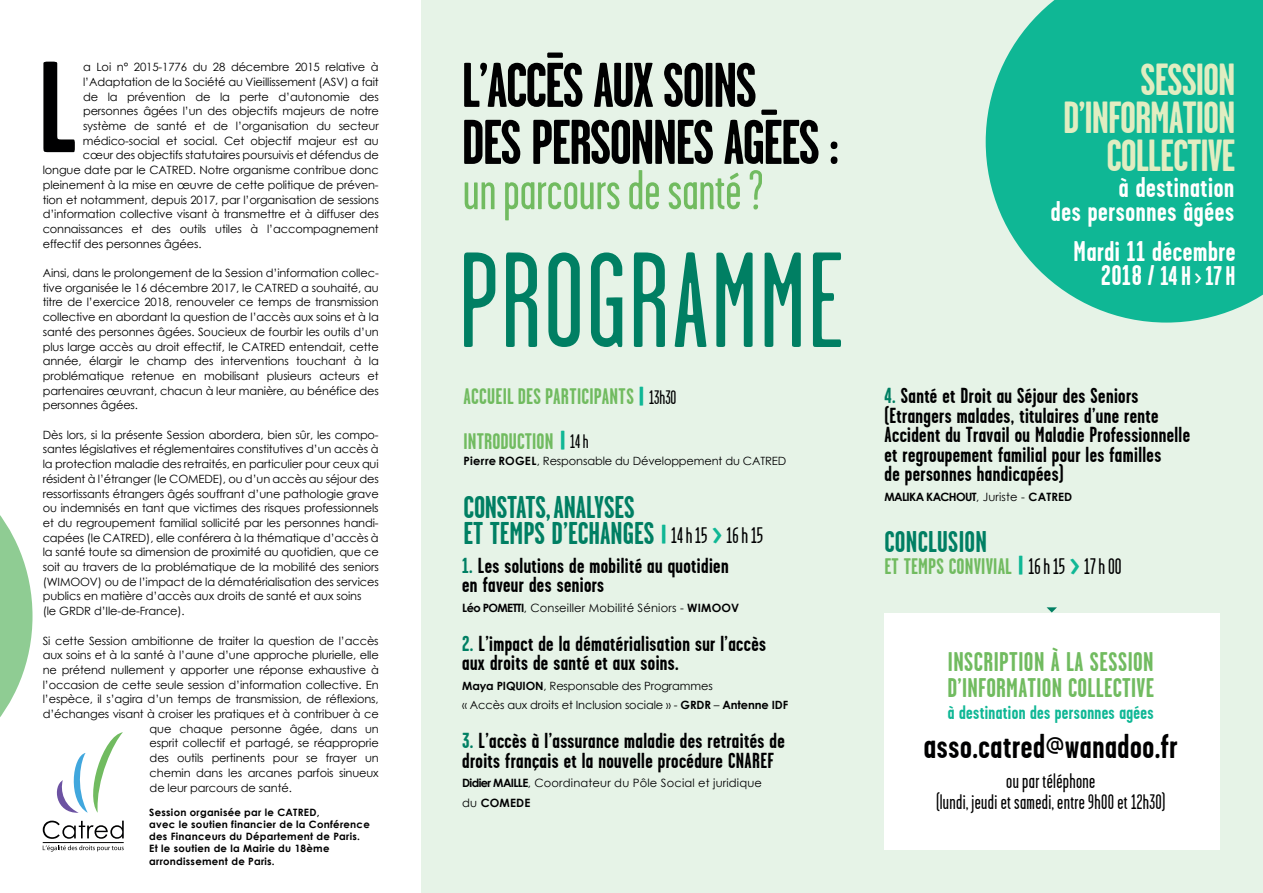
<style>
.page{position:relative;width:1263px;height:893px;background:#fff}
.page>*{position:absolute;margin:0;border:0;box-sizing:border-box;transform-origin:0 0}
.t1{font:135px "Garage Gothic";letter-spacing:.01em;color:#007f63}
.t2{font:700 129.3px "Garage Gothic";color:#000001}
.t3{font:700 63px/57px "Garage Gothic";letter-spacing:-.03em;color:#000001}
.t4{font:55.95px "Garage Gothic";color:#71bb60}
.t5{font:700 45px/38.2px "Garage Gothic";letter-spacing:-.025em;color:#e1edc1;text-align:right}
.t6{font:700 34.5px "Garage Gothic";letter-spacing:.015em;color:#000001}
.t7{font:700 31.5px/25.5px "Garage Gothic";color:#007f63}
.t8{font:700 30px "Garage Gothic";letter-spacing:.01em;color:#007f63}
.t9{font:700 28.5px/24px "Garage Gothic";letter-spacing:.02em;color:#fff;text-align:right}
.t10{font:700 27px/25.5px "Garage Gothic";letter-spacing:.01em;color:#71bb60}
.t11{font:700 27px "Garage Gothic";letter-spacing:.06em;color:#fff}
.t12{font:700 22.5px "Garage Gothic";letter-spacing:.005em;color:#71bb60}
.t13{font:700 21.75px/19.5px "Garage Gothic";letter-spacing:.015em;color:#000001}
.t14{font:21px/21px "Garage Gothic";letter-spacing:.015em;color:#000001;text-align:center}
.t15{font:700 19.5px "Garage Gothic";letter-spacing:.015em;color:#0fb795}
.t16{font:11.55px/19.5px "Century Gothic";letter-spacing:.015em;color:#000001}
.t17{font:700 11.55px "Century Gothic";letter-spacing:-.055em;color:#000001}
.t18{font:11.4px/14.7px "Century Gothic";letter-spacing:-.01em;color:#000001}
.t19{font:700 10.2px/12.1px "Century Gothic";letter-spacing:.025em;color:#000001}
.s1{font-weight:900;color:#0fb795}
.s2{font-weight:400;font-size:19.5px;color:#000001}
.s3{font-weight:700;font-size:11.55px}
.s4{font-weight:900;font-size:22.5px;color:#0fb795}
.s5{font-weight:400;font-size:22.5px;color:#000001}
.s6{font-weight:900;font-size:34.5px;color:#0fb795}
.s7{color:#007f63}
.s8{font-weight:700}
.s9{font-size:28.5px}
.s10{font-weight:400}
.s11{font-weight:400;color:#000001}
.s12{font-size:36px}
</style>
<div class="page">
<div style="left:421px;top:0;width:842px;height:893px;background:#e6f3e7"></div>
<svg style="left:0;top:515px;width:33px;height:202px"></svg>
<svg style="left:986px;top:0;width:277px;height:323px;background:#29be9e"></svg>
<div style="left:884px;top:613px;width:335px;height:237px;background:#fff"></div>
<svg style="left:1046px;top:607px;width:11px;height:5px"></svg>
<div style="left:547px;top:53px;width:16px;height:5px;background:#000001"></div>
<div style="left:761px;top:110px;width:16px;height:5px;background:#000001"></div>
<svg style="left:56px;top:732px;width:67px;height:81px"></svg>
<svg style="left:43px;top:821px;width:81px;height:18px"></svg>
<svg style="left:43px;top:845px;width:81px;height:6px"></svg>
<hr style="left:43px;top:842px;width:81px;height:1px;background:#000001">
<h2 class="t2" style="left:38px;top:39px;width:40px">L</h2>
<p class="t18" style="left:83px;top:60px;width:297px">a Loi n° 2015-1776 du 28 décembre 2015 relative à</p>
<p class="t18" style="left:83px;top:74px;width:297px">l’Adaptation de la Société au Vieillissement (ASV) a fait</p>
<p class="t18" style="left:83px;top:89px;width:297px">de la prévention de la perte d’autonomie des</p>
<p class="t18" style="left:83px;top:104px;width:297px">personnes âgées l’un des objectifs majeurs de notre</p>
<p class="t18" style="left:83px;top:118px;width:297px">système de santé et de l’organisation du secteur</p>
<p class="t18" style="left:83px;top:133px;width:297px">médico-social et social. Cet objectif majeur est au</p>
<p class="t18" style="left:83px;top:148px;width:297px">cœur des objectifs statutaires poursuivis et défendus de</p>
<p class="t18" style="left:43px;top:162px;width:338px">longue date par le CATRED. Notre organisme contribue donc</p>
<p class="t18" style="left:43px;top:177px;width:337px">pleinement à la mise en œuvre de cette politique de préven-</p>
<p class="t18" style="left:43px;top:192px;width:338px">tion et notamment, depuis 2017, par l’organisation de sessions</p>
<p class="t18" style="left:43px;top:207px;width:338px">d’information collective visant à transmettre et à diffuser des</p>
<p class="t18" style="left:43px;top:221px;width:338px">connaissances et des outils utiles à l’accompagnement</p>
<p class="t18" style="left:43px;top:236px;width:160px">effectif des personnes âgées.</p>
<p class="t18" style="left:43px;top:265px;width:338px;text-align:justify">Ainsi, dans le prolongement de la Session d’information collec&shy;tive organisée le 16 décembre 2017, le CATRED a souhaité, au titre de l’exercice 2018, renouveler ce temps de transmission collective en abordant la question de l’accès aux soins et à la santé des personnes âgées. Soucieux de fourbir les outils d’un plus large accès au droit effectif, le CATRED entendait, cette année, élargir le champ des interventions touchant à la problématique retenue en mobilisant plusieurs acteurs et partenaires œuvrant, chacun à leur manière, au bénéfice des personnes âgées.</p>
<p class="t18" style="left:43px;top:427px;width:338px">Dès lors, si la présente Session abordera, bien sûr, les compo&shy;santes législatives et réglementaires constitutives d’un accès à la protection maladie des retraités, en particulier pour ceux qui résident à l’étranger (le COMEDE), ou d’un accès au séjour des ressortissants étrangers âgés souffrant d’une pathologie grave ou indemnisés en tant que victimes des risques professionnels et du regroupement familial sollicité par les personnes handi&shy;capées (le CATRED), elle conférera à la thématique d’accès à la santé toute sa dimension de proximité au quotidien, que ce soit au travers de la problématique de la mobilité des seniors (WIMOOV) ou de l’impact de la dématérialisation des services publics en matière d’accès aux droits de santé et aux soins<br>(le GRDR d’Ile-de-France).</p>
<p class="t18" style="left:43px;top:633px;width:337px">Si cette Session ambitionne de traiter la question de l’accès</p>
<p class="t18" style="left:43px;top:648px;width:338px">aux soins et à la santé à l’aune d’une approche plurielle, elle</p>
<p class="t18" style="left:43px;top:662px;width:338px">ne prétend nullement y apporter une réponse exhaustive à</p>
<p class="t18" style="left:43px;top:677px;width:337px">l’occasion de cette seule session d’information collective. En</p>
<p class="t18" style="left:43px;top:692px;width:338px">l’espèce, il s’agira d’un temps de transmission, de réflexions,</p>
<p class="t18" style="left:43px;top:706px;width:338px">d’échanges visant à croiser les pratiques et à contribuer à ce</p>
<p class="t18" style="left:150px;top:721px;width:231px">que chaque personne âgée, dans un</p>
<p class="t18" style="left:150px;top:736px;width:231px">esprit collectif et partagé, se réapproprie</p>
<p class="t18" style="left:150px;top:750px;width:231px">des outils pertinents pour se frayer un</p>
<p class="t18" style="left:150px;top:765px;width:231px">chemin dans les arcanes parfois sinueux</p>
<p class="t18" style="left:150px;top:780px;width:144px">de leur parcours de santé.</p>
<p class="t19" style="left:149px;top:806px;width:222px">Session organisée par le CATRED,<br>avec le soutien financier de la Conférence des Financeurs du Département de Paris.<br>Et le soutien de la Mairie du 18ème arrondissement de Paris.</p>
<h3 class="t3" style="left:462px;top:57px;width:379px">L’ACCES AUX SOINS<br>DES PERSONNES AGEES :</h3>
<h3 class="t4" style="left:463px;top:161px;width:302px">un parcours de santé ?</h3>
<h1 class="t1" style="left:459px;top:231px;width:386px">PROGRAMME</h1>
<h3 class="t12" style="left:463px;top:384px;width:214px">ACCUEIL DES PARTICIPANTS <span class="s1">|</span> <span class="s2">13h30</span></h3>
<h3 class="t12" style="left:463px;top:429px;width:127px">INTRODUCTION <span class="s1">|</span> <span class="s2">14 h</span></h3>
<p class="t18" style="left:463px;top:454px;width:324px"><span class="s3">Pierre ROGEL</span>, Responsable du Développement du CATRED</p>
<h3 class="t7" style="left:463px;top:495px;width:301px">CONSTATS, ANALYSES<br>ET TEMPS D’ECHANGES <span class="s4">|</span> <span class="s5">14 h 15</span> <span class="s6">&gt;</span> <span class="s5">16 h 15</span></h3>
<h3 class="t13" style="left:462px;top:556px;width:268px"><span class="s7">1.</span> Les solutions de mobilité au quotidien en faveur des seniors</h3>
<p class="t16" style="left:462px;top:598px;width:279px"><span class="s8">Léo POMETTI</span>, Conseiller Mobilité Séniors - <span class="s8">WIMOOV</span></p>
<h3 class="t13" style="left:462px;top:634px;width:305px"><span class="s7">2.</span> L’impact de la dématérialisation sur l’accès aux droits de santé et aux soins.</h3>
<p class="t18" style="left:462px;top:676px;width:327px;line-height:19.5px"><span class="s8">Maya PIQUION</span>, Responsable des Programmes<br>« Accès aux droits et Inclusion sociale » - <span class="s8">GRDR</span> – <span class="s8">Antenne IDF</span></p>
<h3 class="t13" style="left:462px;top:731px;width:324px"><span class="s7">3.</span> L’accès à l’assurance maladie des retraités de droits français et la nouvelle procédure CNAREF</h3>
<p class="t16" style="left:462px;top:773px;width:301px"><span class="s8">Didier MAILLE</span>, Coordinateur du Pôle Social et juridique du <span class="s8">COMEDE</span></p>
<h3 class="t5" style="left:1063px;top:61px;width:174px">SESSION<br>D’INFORMATION<br>COLLECTIVE</h3>
<h3 class="t9" style="left:1051px;top:175px;width:185px">à destination<br>des personnes âgées</h3>
<h3 class="t9" style="left:1074px;top:239px;width:163px">Mardi 11 décembre</h3>
<h3 class="t11" style="left:1101px;top:261px;width:136px"><span class="s9">2018 /</span> 14H&gt;17H</h3>
<h3 class="t13" style="left:884px;top:386px;width:307px"><span class="s7">4.</span> Santé et Droit au Séjour des Seniors (Etrangers malades, titulaires d’une rente Accident du Travail ou Maladie Professionnelle et regroupement familial pour les familles<br>de personnes handicapées)</h3>
<p class="t17" style="left:884px;top:489px;width:189px">MALIKA KACHOUT<span class="s10">, Juriste -</span> CATRED</p>
<h3 class="t8" style="left:884px;top:525px;width:104px">CONCLUSION</h3>
<h3 class="t12" style="left:884px;top:554px;width:239px">ET TEMPS CONVIVIAL <span class="s1">|</span> <span class="s11">16 h 15</span> <span class="s6">&gt;</span> <span class="s11">17 h 00</span></h3>
<h3 class="t10" style="left:947px;top:649px;width:208px">INSCRIPTION À LA SESSION<br>D’INFORMATION COLLECTIVE</h3>
<h3 class="t15" style="left:948px;top:702px;width:207px">à destination des personnes agées</h3>
<h3 class="t6" style="left:924px;top:728px;width:255px"><span class="s12">a</span>sso.catred@wanadoo.fr</h3>
<h3 class="t14" style="left:936px;top:771px;width:231px">ou par téléphone<br>(lundi, jeudi et samedi, entre 9h00 et 12h30)</h3>
</div>
